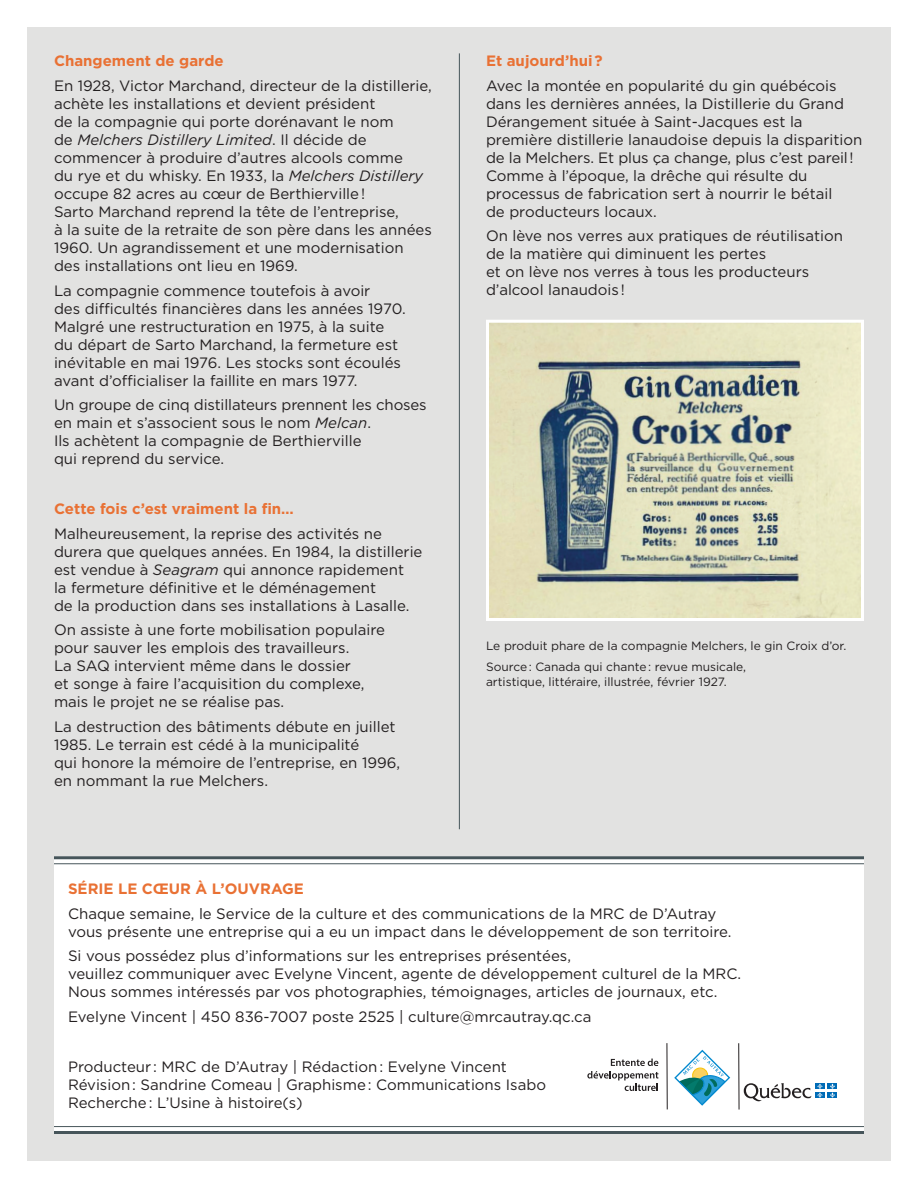
<style>
.page{position:relative;width:918px;height:1188px;background:#fff}
.page>*{position:absolute;margin:0;border:0;box-sizing:border-box;transform-origin:0 0}
.t1{font:15px/18px "Gotham";color:#231f20}
.t2{font:700 15px "Gotham";color:#e97134}
.t3{font:12px/14.4px "Gotham";color:#231f20}
.s1{font-style:italic}
</style>
<div class="page">
<div style="left:27px;top:27px;width:864px;height:1134px;background:#e2e2e1"></div>
<div style="left:54px;top:856px;width:810px;height:278px;background:#fff"></div>
<div style="left:815px;top:1083px;width:10px;height:6px;background:#006cb7"></div>
<div style="left:828px;top:1083px;width:9px;height:6px;background:#006cb7"></div>
<div style="left:815px;top:1092px;width:10px;height:6px;background:#006cb7"></div>
<svg style="left:744px;top:1083px;width:79px;height:19px"></svg>
<div style="left:828px;top:1092px;width:9px;height:6px;background:#006cb7"></div>
<svg style="left:830px;top:1084px;width:5px;height:14px"></svg>
<hr style="left:738px;top:1043px;width:1px;height:67px;background:#231f20">
<hr style="left:667px;top:1043px;width:1px;height:66px;background:#231f20">
<svg style="left:587px;top:1059px;width:71px;height:32px"></svg>
<svg style="left:674px;top:1050px;width:56px;height:56px"></svg>
<hr style="left:54px;top:856px;width:810px;height:3px;background:#46555a">
<hr style="left:54px;top:863px;width:810px;height:1px;background:#46555a">
<hr style="left:54px;top:1126px;width:810px;height:1px;background:#46555a">
<hr style="left:54px;top:1131px;width:810px;height:3px;background:#46555a">
<hr style="left:459px;top:53px;width:1px;height:776px;background:#46555a">
<img style="left:490px;top:324px;width:370px;height:293px">
<div style="left:486px;top:320px;width:378px;height:301px;border:3px solid #fff"></div>
<p class="t2" style="left:54px;top:51px;width:171px">Changement de garde</p>
<p class="t1" style="left:54px;top:76px;width:379px">En 1928, Victor Marchand, directeur de la distillerie, achète les installations et devient président<br>de la compagnie qui porte dorénavant le nom<br>de <span class="s1">Melchers Distillery Limited</span>. Il décide de commencer à produire d’autres alcools comme<br>du rye et du whisky. En 1933, la <span class="s1">Melchers Distillery </span>occupe 82 acres au cœur de Berthierville !<br>Sarto Marchand reprend la tête de l’entreprise,<br>à la suite de la retraite de son père dans les années 1960. Un agrandissement et une modernisation des installations ont lieu en 1969.</p>
<p class="t1" style="left:54px;top:281px;width:353px">La compagnie commence toutefois à avoir<br>des difficultés financières dans les années 1970.<br>Malgré une restructuration en 1975, à la suite du départ de Sarto Marchand, la fermeture est inévitable en mai 1976. Les stocks sont écoulés avant d’officialiser la faillite en mars 1977.</p>
<p class="t1" style="left:54px;top:396px;width:374px">Un groupe de cinq distillateurs prennent les choses en main et s’associent sous le nom <span class="s1">Melcan</span>.<br>Ils achètent la compagnie de Berthierville<br>qui reprend du service.</p>
<p class="t2" style="left:54px;top:498px;width:241px">Cette fois c’est vraiment la fin…</p>
<p class="t1" style="left:54px;top:524px;width:370px">Malheureusement, la reprise des activités ne durera que quelques années. En 1984, la distillerie est vendue à <span class="s1">Seagram</span> qui annonce rapidement<br>la fermeture définitive et le déménagement<br>de la production dans ses installations à Lasalle.</p>
<p class="t1" style="left:54px;top:621px;width:333px">On assiste à une forte mobilisation populaire pour sauver les emplois des travailleurs.<br>La SAQ intervient même dans le dossier<br>et songe à faire l’acquisition du complexe, mais le projet ne se réalise pas.</p>
<p class="t1" style="left:54px;top:717px;width:348px">La destruction des bâtiments débute en juillet 1985. Le terrain est cédé à la municipalité<br>qui honore la mémoire de l’entreprise, en 1996, en nommant la rue Melchers.</p>
<p class="t2" style="left:486px;top:51px;width:118px">Et aujourd’hui ?</p>
<p class="t1" style="left:486px;top:76px;width:378px">Avec la montée en popularité du gin québécois dans les dernières années, la Distillerie du Grand Dérangement située à Saint-Jacques est la première distillerie lanaudoise depuis la disparition de la Melchers. Et plus ça change, plus c’est pareil !<br>Comme à l’époque, la drêche qui résulte du processus de fabrication sert à nourrir le bétail<br>de producteurs locaux.</p>
<p class="t1" style="left:486px;top:227px;width:358px">On lève nos verres aux pratiques de réutilisation de la matière qui diminuent les pertes<br>et on lève nos verres à tous les producteurs d’alcool lanaudois !</p>
<p class="t3" style="left:486px;top:639px;width:362px">Le produit phare de la compagnie Melchers, le gin Croix d’or.</p>
<p class="t3" style="left:486px;top:660px;width:262px">Source : Canada qui chante : revue musicale, artistique, littéraire, illustrée, février 1927.</p>
<p class="t2" style="left:68px;top:879px;width:237px">SÉRIE LE CŒUR À L’OUVRAGE</p>
<p class="t1" style="left:68px;top:904px;width:665px">Chaque semaine, le Service de la culture et des communications de la MRC de D’Autray vous présente une entreprise qui a eu un impact dans le développement de son territoire.</p>
<p class="t1" style="left:68px;top:947px;width:675px">Si vous possédez plus d’informations sur les entreprises présentées,<br>veuillez communiquer avec Evelyne Vincent, agente de développement culturel de la MRC.<br>Nous sommes intéressés par vos photographies, témoignages, articles de journaux, etc.</p>
<p class="t1" style="left:68px;top:1008px;width:525px">Evelyne Vincent | 450 836-7007 poste 2525 | culture@mrcautray.qc.ca</p>
<p class="t1" style="left:68px;top:1057px;width:480px">Producteur : MRC de D’Autray | Rédaction : Evelyne Vincent<br>Révision : Sandrine Comeau | Graphisme : Communications Isabo<br>Recherche : L’Usine à histoire(s)</p>
</div>
